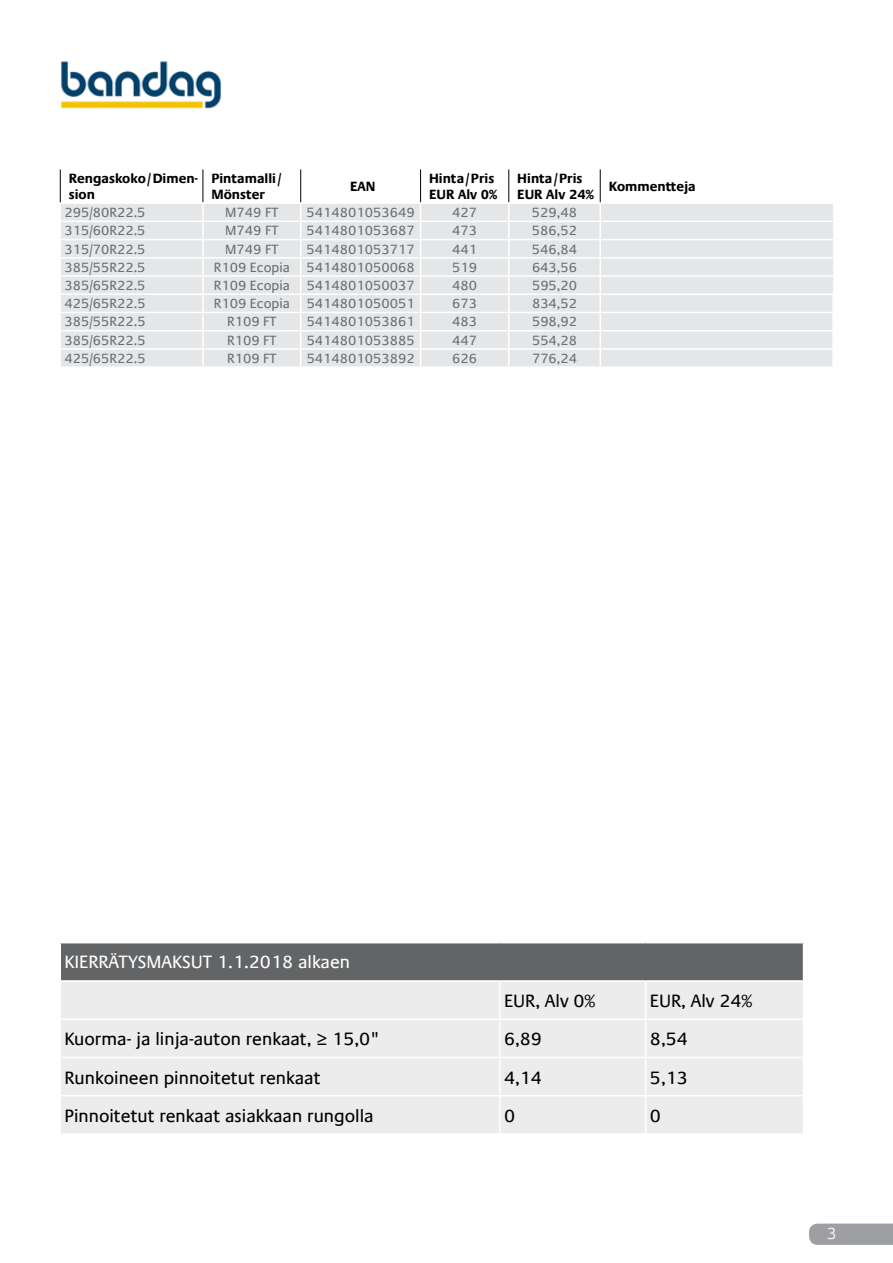
<style>
.page{position:relative;width:893px;height:1263px;background:#fff}
.page>*{position:absolute;margin:0;border:0;box-sizing:border-box;transform-origin:0 0}
.t1{font:18px "Praxis Com";color:#000}
.t2{font:18px "Praxis Com";color:#fff}
.t3{font:300 16.5px "Praxis Com";color:#fff}
.t4{font:13.5px "Praxis Com";color:#6d6e71}
.t5{font:700 13.5px/16.2px "Praxis Com";color:#000}
</style>
<div class="page">
<img style="left:61px;top:61px;width:160px;height:48px">
<svg style="left:809px;top:1223px;width:84px;height:22px;background:#a1a3a6"></svg>
<svg style="left:60px;top:169px;width:773px;height:197px"></svg>
<div style="left:60px;top:943px;width:743px;height:38px;background:#636466"></div>
<div style="left:61px;top:982px;width:742px;height:151px;background:#ececed"></div>
<hr style="left:499px;top:982px;width:1px;height:36px;background:#fff">
<hr style="left:645px;top:982px;width:1px;height:36px;background:#fff">
<hr style="left:60px;top:1018px;width:440px;height:2px;background:#fff">
<hr style="left:500px;top:1018px;width:146px;height:2px;background:#fff">
<hr style="left:499px;top:1020px;width:1px;height:37px;background:#fff">
<hr style="left:646px;top:1018px;width:158px;height:2px;background:#fff">
<hr style="left:645px;top:1020px;width:1px;height:37px;background:#fff">
<hr style="left:60px;top:1057px;width:440px;height:1px;background:#fff">
<hr style="left:500px;top:1057px;width:146px;height:1px;background:#fff">
<hr style="left:499px;top:1058px;width:1px;height:37px;background:#fff">
<hr style="left:646px;top:1057px;width:158px;height:1px;background:#fff">
<hr style="left:645px;top:1058px;width:1px;height:37px;background:#fff">
<hr style="left:499px;top:1096px;width:1px;height:37px;background:#fff">
<hr style="left:645px;top:1096px;width:1px;height:37px;background:#fff">
<hr style="left:60px;top:943px;width:1px;height:37px;background:#fff">
<hr style="left:60px;top:980px;width:440px;height:2px;background:#fff">
<hr style="left:500px;top:980px;width:146px;height:2px;background:#fff">
<hr style="left:646px;top:980px;width:158px;height:2px;background:#fff">
<hr style="left:60px;top:1095px;width:440px;height:1px;background:#fff">
<hr style="left:500px;top:1095px;width:146px;height:1px;background:#fff">
<hr style="left:646px;top:1095px;width:158px;height:1px;background:#fff">
<p class="t5" style="left:69px;top:170px;width:131px">Rengaskoko/Dimen&shy;sion</p>
<p class="t5" style="left:211px;top:170px;width:73px">Pintamalli/<br>Mönster</p>
<p class="t5" style="left:350px;top:178px;width:27px">EAN</p>
<p class="t5" style="left:429px;top:170px;width:70px">Hinta/Pris<br>EUR Alv 0%</p>
<p class="t5" style="left:517px;top:170px;width:78px">Hinta/Pris<br>EUR Alv 24%</p>
<p class="t5" style="left:609px;top:178px;width:88px">Kommentteja</p>
<p class="t4" style="left:65px;top:205px;width:83px">295/80R22.5</p>
<p class="t4" style="left:225px;top:205px;width:55px">M749 FT</p>
<p class="t4" style="left:307px;top:205px;width:110px">5414801053649</p>
<p class="t4" style="left:452px;top:205px;width:26px">427</p>
<p class="t4" style="left:532px;top:205px;width:47px">529,48</p>
<p class="t4" style="left:65px;top:223px;width:83px">315/60R22.5</p>
<p class="t4" style="left:225px;top:223px;width:55px">M749 FT</p>
<p class="t4" style="left:307px;top:223px;width:110px">5414801053687</p>
<p class="t4" style="left:452px;top:223px;width:26px">473</p>
<p class="t4" style="left:532px;top:223px;width:47px">586,52</p>
<p class="t4" style="left:65px;top:241px;width:83px">315/70R22.5</p>
<p class="t4" style="left:225px;top:241px;width:55px">M749 FT</p>
<p class="t4" style="left:307px;top:241px;width:110px">5414801053717</p>
<p class="t4" style="left:452px;top:241px;width:26px">441</p>
<p class="t4" style="left:532px;top:241px;width:47px">546,84</p>
<p class="t4" style="left:65px;top:259px;width:83px">385/55R22.5</p>
<p class="t4" style="left:214px;top:259px;width:202px">R109 Ecopia 5414801050068</p>
<p class="t4" style="left:452px;top:259px;width:26px">519</p>
<p class="t4" style="left:532px;top:259px;width:47px">643,56</p>
<p class="t4" style="left:65px;top:278px;width:83px">385/65R22.5</p>
<p class="t4" style="left:214px;top:278px;width:202px">R109 Ecopia 5414801050037</p>
<p class="t4" style="left:452px;top:278px;width:26px">480</p>
<p class="t4" style="left:532px;top:278px;width:47px">595,20</p>
<p class="t4" style="left:65px;top:296px;width:83px">425/65R22.5</p>
<p class="t4" style="left:214px;top:296px;width:202px">R109 Ecopia 5414801050051</p>
<p class="t4" style="left:452px;top:296px;width:26px">673</p>
<p class="t4" style="left:532px;top:296px;width:47px">834,52</p>
<p class="t4" style="left:65px;top:314px;width:83px">385/55R22.5</p>
<p class="t4" style="left:227px;top:314px;width:51px">R109 FT</p>
<p class="t4" style="left:307px;top:314px;width:110px">5414801053861</p>
<p class="t4" style="left:452px;top:314px;width:26px">483</p>
<p class="t4" style="left:532px;top:314px;width:47px">598,92</p>
<p class="t4" style="left:65px;top:332px;width:83px">385/65R22.5</p>
<p class="t4" style="left:227px;top:332px;width:51px">R109 FT</p>
<p class="t4" style="left:307px;top:332px;width:110px">5414801053885</p>
<p class="t4" style="left:452px;top:332px;width:26px">447</p>
<p class="t4" style="left:532px;top:332px;width:47px">554,28</p>
<p class="t4" style="left:65px;top:350px;width:83px">425/65R22.5</p>
<p class="t4" style="left:227px;top:350px;width:51px">R109 FT</p>
<p class="t4" style="left:307px;top:350px;width:110px">5414801053892</p>
<p class="t4" style="left:452px;top:350px;width:26px">626</p>
<p class="t4" style="left:532px;top:350px;width:47px">776,24</p>
<h1 class="t2" style="left:65px;top:952px;width:287px">KIERRÄTYSMAKSUT 1.1.2018 alkaen</h1>
<h1 class="t1" style="left:504px;top:990px;width:93px">EUR, Alv 0%</h1>
<h1 class="t1" style="left:650px;top:990px;width:104px">EUR, Alv 24%</h1>
<h1 class="t1" style="left:65px;top:1029px;width:316px">Kuorma- ja linja-auton renkaat, ≥ 15,0"</h1>
<h1 class="t1" style="left:504px;top:1029px;width:40px">6,89</h1>
<h1 class="t1" style="left:650px;top:1029px;width:40px">8,54</h1>
<h1 class="t1" style="left:65px;top:1067px;width:258px">Runkoineen pinnoitetut renkaat</h1>
<h1 class="t1" style="left:504px;top:1067px;width:40px">4,14</h1>
<h1 class="t1" style="left:650px;top:1067px;width:40px">5,13</h1>
<h1 class="t1" style="left:65px;top:1105px;width:311px">Pinnoitetut renkaat asiakkaan rungolla</h1>
<h1 class="t1" style="left:504px;top:1105px;width:13px">0</h1>
<h1 class="t1" style="left:650px;top:1105px;width:13px">0</h1>
<p class="t3" style="left:827px;top:1224px;width:12px">3</p>
</div>
